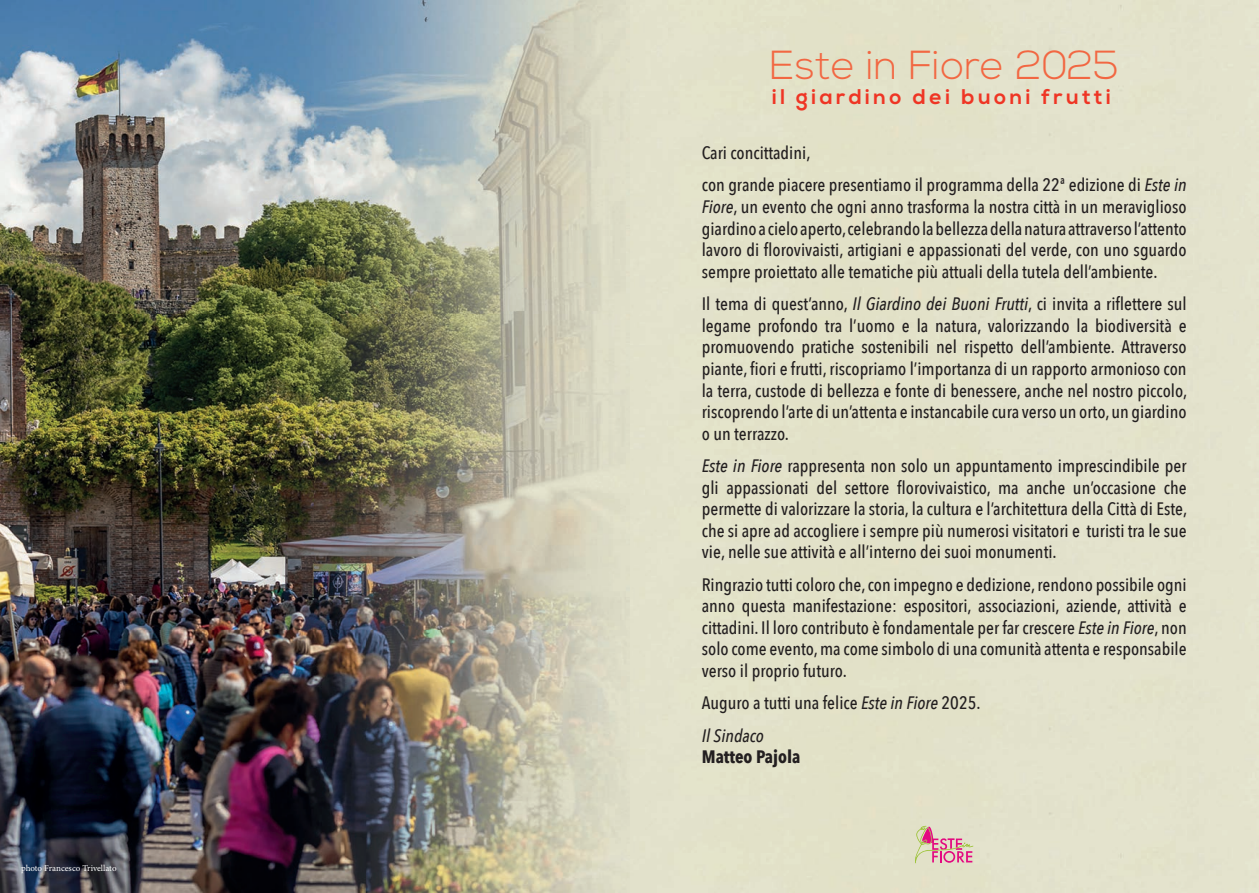
<style>
.page{position:relative;width:1259px;height:893px;background:#fff}
.page>*{position:absolute;margin:0;border:0;box-sizing:border-box;transform-origin:0 0}
.t1{font:300 40.5px "Nexa";color:#f26742}
.t2{font:700 21.3px "Nexa";letter-spacing:.16em;color:#ef3524}
.t3{font:500 18px/21.6px "Avenir Next Condensed";color:#231f20;text-align:justify}
.t4{font:700 18px "Avenir Next Condensed";color:#231f20}
.t5{font:9px "Minion Pro";letter-spacing:-.005em;color:#fff}
.s1{font-style:italic}
</style>
<div class="page">
<img style="left:0;top:0;width:629px;height:893px">
<svg style="left:915px;top:826px;width:58px;height:37px"></svg>
<p class="t5" style="left:21px;top:862px;width:97px">photo Francesco Trivellato</p>
<h1 class="t1" style="left:769px;top:42px;width:351px">Este in Fiore 2025</h1>
<p class="t2" style="left:772px;top:84px;width:340px">il giardino dei buoni frutti</p>
<p class="t3" style="left:702px;top:137px;width:486px;line-height:32.2px">Cari concittadini,<br>con grande piacere presentiamo il programma della 22ª edizione di <span class="s1">Este in</span></p>
<p class="t3" style="left:702px;top:196px;width:486px"><span class="s1">Fiore</span>, un evento che ogni anno trasforma la nostra città in un meraviglioso giardino a cielo aperto, celebrando la bellezza della natura attraverso l’attento lavoro di florovivaisti, artigiani e appassionati del verde, con uno sguardo sempre proiettato alle tematiche più attuali della tutela dell’ambiente.</p>
<p class="t3" style="left:702px;top:293px;width:487px">Il tema di quest’anno, <span class="s1">Il Giardino dei Buoni Frutti</span>, ci invita a riflettere sul legame profondo tra l’uomo e la natura, valorizzando la biodiversità e promuovendo pratiche sostenibili nel rispetto dell’ambiente. Attraverso piante, fiori e frutti, riscopriamo l’importanza di un rapporto armonioso con la terra, custode di bellezza e fonte di benessere, anche nel nostro piccolo, riscoprendo l’arte di un’attenta e instancabile cura verso un orto, un giardino o un terrazzo.</p>
<p class="t3" style="left:702px;top:455px;width:487px"><span class="s1">Este in Fiore</span> rappresenta non solo un appuntamento imprescindibile per gli appassionati del settore florovivaistico, ma anche un’occasione che permette di valorizzare la storia, la cultura e l’architettura della Città di Este, che si apre ad accogliere i sempre più numerosi visitatori e turisti tra le sue vie, nelle sue attività e all’interno dei suoi monumenti.</p>
<p class="t3" style="left:702px;top:573px;width:486px">Ringrazio tutti coloro che, con impegno e dedizione, rendono possibile ogni anno questa manifestazione: espositori, associazioni, aziende, attività e cittadini. Il loro contributo è fondamentale per far crescere <span class="s1">Este in Fiore</span>, non solo come evento, ma come simbolo di una comunità attenta e responsabile verso il proprio futuro.</p>
<p class="t3" style="left:702px;top:687px;width:280px;line-height:32.2px">Auguro a tutti una felice <span class="s1">Este in Fiore</span> 2025.<br><span class="s1">Il Sindaco</span></p>
<p class="t4" style="left:702px;top:746px;width:100px">Matteo Pajola</p>
</div>
